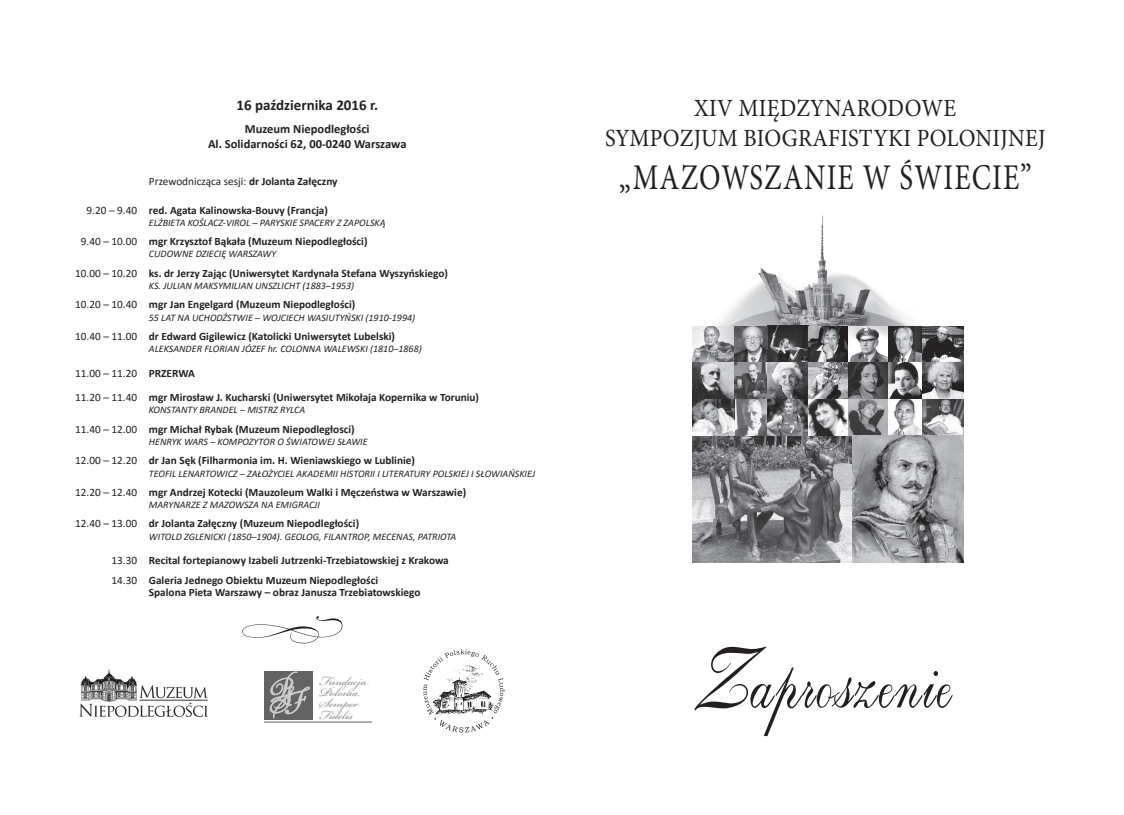
<style>
.page{position:relative;width:1124px;height:815px;background:#fff}
.page>*{position:absolute;margin:0;border:0;box-sizing:border-box;transform-origin:0 0}
.t1{font:77.12px "Absolut EFN";letter-spacing:.02em;color:#231f20;scale:.79 1}
.t2{font:36.25px "Minion Pro";letter-spacing:.04em;color:#231f20;scale:.79 1}
.t3{font:24.75px "Minion Pro";letter-spacing:.01em;color:#231f20;scale:.91 1}
.t4{font:19.25px "Bickham Script Pro";color:#8a8c8f}
.t5{font:700 15px "Calibri";color:#231f20}
.t6{font:700 12.5px "Calibri";color:#231f20}
.t7{font:700 11.25px "Calibri";color:#231f20}
.t8{font:11.25px "Calibri";color:#231f20}
.t9{font:italic 10px "Calibri";color:#231f20}
.s1{font-weight:700}
.s2{font-weight:400}
</style>
<div class="page">
<img style="left:717px;top:215px;width:247px;height:186px">
<img style="left:692px;top:326px;width:271px;height:237px">
<div style="left:264px;top:671px;width:49px;height:49px;background:#636366"></div>
<svg style="left:269px;top:672px;width:41px;height:47px"></svg>
<hr style="left:264px;top:722px;width:107px;height:1px;background:#636366">
<svg style="left:242px;top:616px;width:100px;height:27px"></svg>
<img style="left:79px;top:669px;width:129px;height:48px">
<svg style="left:423px;top:649px;width:82px;height:84px"></svg>
<p class="t5" style="left:236px;top:95px;width:143px">16 października 2016 r.</p>
<p class="t6" style="left:245px;top:120px;width:126px">Muzeum Niepodległości</p>
<p class="t6" style="left:208px;top:135px;width:200px">Al. Solidarności 62, 00-0240 Warszawa</p>
<p class="t8" style="left:149px;top:174px;width:190px">Przewodnicząca sesji: <span class="s1">dr Jolanta Załęczny</span></p>
<p class="t7" style="left:87px;top:202px;width:243px"><span class="s2">9.20 – 9.40</span> red. Agata Kalinowska-Bouvy (Francja)</p>
<p class="t9" style="left:149px;top:215px;width:238px">ELŻBIETA KOŚLACZ-VIROL – PARYSKIE SPACERY Z ZAPOLSKĄ</p>
<p class="t7" style="left:81px;top:233px;width:288px"><span class="s2">9.40 – 10.00</span> mgr Krzysztof Bąkała (Muzeum Niepodległości)</p>
<p class="t9" style="left:149px;top:247px;width:129px">CUDOWNE DZIECIĘ WARSZAWY</p>
<p class="t7" style="left:75px;top:265px;width:374px"><span class="s2">10.00 – 10.20</span> ks. dr Jerzy Zając (Uniwersytet Kardynała Stefana Wyszyńskiego)</p>
<p class="t9" style="left:149px;top:279px;width:207px">KS. JULIAN MAKSYMILIAN UNSZLICHT (1883–1953)</p>
<p class="t7" style="left:75px;top:297px;width:282px"><span class="s2">10.20 – 10.40</span> mgr Jan Engelgard (Muzeum Niepodległości)</p>
<p class="t9" style="left:149px;top:310px;width:268px">55 LAT NA UCHODŹSTWIE – WOJCIECH WASIUTYŃSKI (1910-1994)</p>
<p class="t7" style="left:75px;top:328px;width:321px"><span class="s2">10.40 – 11.00</span> dr Edward Gigilewicz (Katolicki Uniwersytet Lubelski)</p>
<p class="t9" style="left:149px;top:342px;width:274px">ALEKSANDER FLORIAN JÓZEF hr. COLONNA WALEWSKI (1810–1868)</p>
<p class="t8" style="left:75px;top:365px;width:121px">11.00 – 11.20 <span class="s1">PRZERWA</span></p>
<p class="t7" style="left:75px;top:389px;width:405px"><span class="s2">11.20 – 11.40</span> mgr Mirosław J. Kucharski (Uniwersytet Mikołaja Kopernika w Toruniu)</p>
<p class="t9" style="left:149px;top:403px;width:158px">KONSTANTY BRANDEL – MISTRZ RYLCA</p>
<p class="t7" style="left:75px;top:421px;width:281px"><span class="s2">11.40 – 12.00</span> mgr Michał Rybak (Muzeum Niepodległosci)</p>
<p class="t9" style="left:149px;top:435px;width:220px">HENRYK WARS – KOMPOZYTOR O ŚWIATOWEJ SŁAWIE</p>
<p class="t7" style="left:75px;top:453px;width:341px"><span class="s2">12.00 – 12.20</span> dr Jan Sęk (Filharmonia im. H. Wieniawskiego w Lublinie)</p>
<p class="t9" style="left:149px;top:466px;width:388px">TEOFIL LENARTOWICZ – ZAŁOŻYCIEL AKADEMII HISTORII I LITERATURY POLSKIEJ I SŁOWIAŃSKIEJ</p>
<p class="t7" style="left:75px;top:484px;width:392px"><span class="s2">12.20 – 12.40</span> mgr Andrzej Kotecki (Mauzoleum Walki i Męczeństwa w Warszawie)</p>
<p class="t9" style="left:149px;top:498px;width:172px">MARYNARZE Z MAZOWSZA NA EMIGRACJI</p>
<p class="t7" style="left:75px;top:516px;width:285px"><span class="s2">12.40 – 13.00</span> dr Jolanta Załęczny (Muzeum Niepodległości)</p>
<p class="t9" style="left:149px;top:529px;width:309px">WITOLD ZGLENICKI (1850–1904). GEOLOG, FILANTROP, MECENAS, PATRIOTA</p>
<p class="t7" style="left:111px;top:553px;width:339px"><span class="s2">13.30</span> Recital fortepianowy Izabeli Jutrzenki-Trzebiatowskiej z Krakowa</p>
<p class="t7" style="left:111px;top:572px;width:268px"><span class="s2">14.30</span> Galeria Jednego Obiektu Muzeum Niepodległości</p>
<p class="t7" style="left:149px;top:584px;width:273px">Spalona Pieta Warszawy – obraz Janusza Trzebiatowskiego</p>
<p class="t4" style="left:319px;top:667px;width:54px">Fundacja</p>
<p class="t4" style="left:319px;top:678px;width:42px">Polonia</p>
<p class="t4" style="left:319px;top:689px;width:42px">Semper</p>
<p class="t4" style="left:319px;top:701px;width:36px">Fidelis</p>
<p class="t3" style="left:694px;top:91px;width:289px">XIV MIĘDZYNARODOWE</p>
<p class="t3" style="left:605px;top:121px;width:485px">SYMPOZJUM BIOGRAFISTYKI POLONIJNEJ</p>
<p class="t2" style="left:618px;top:153px;width:524px">„MAZOWSZANIE W ŚWIECIE”</p>
<p class="t1" style="left:692px;top:629px;width:324px">Zaproszenie</p>
</div>
